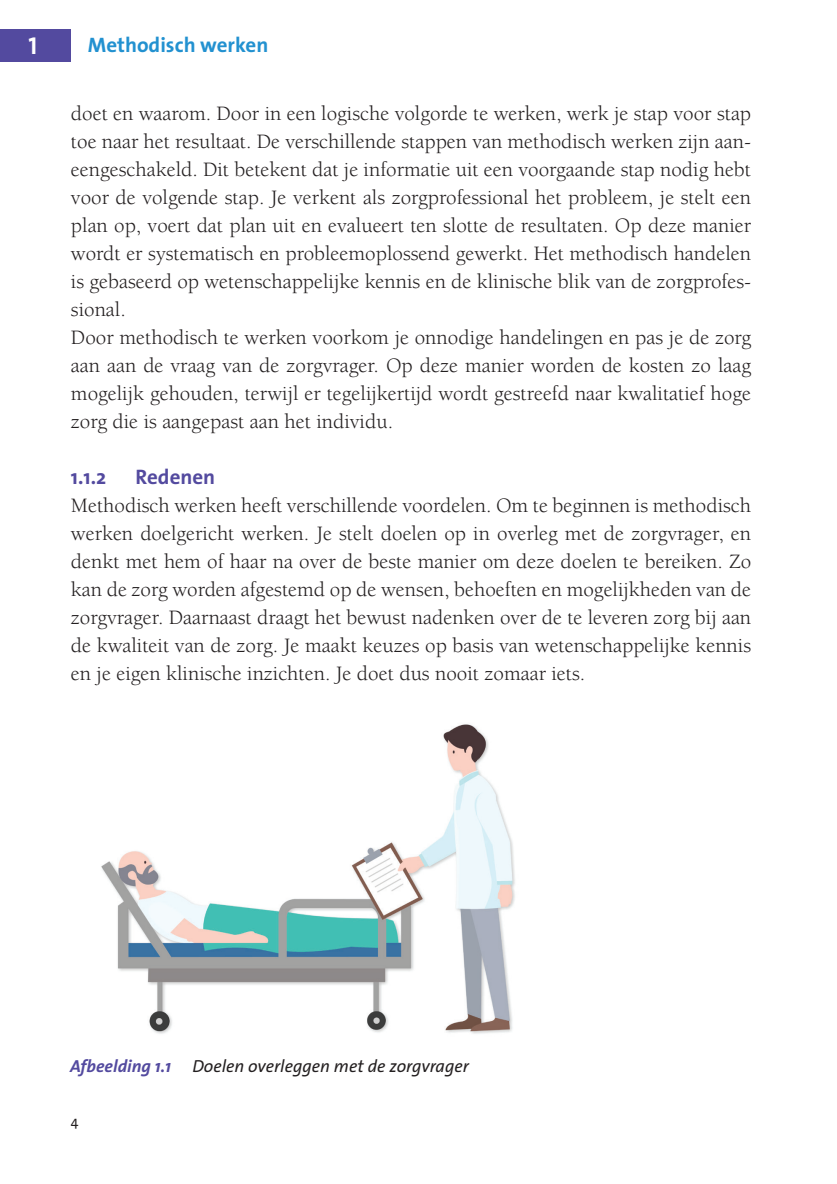
<style>
.page{position:relative;width:837px;height:1184px;background:#fff}
.page>*{position:absolute;margin:0;border:0;box-sizing:border-box;transform-origin:0 0}
.t1{font:24.5px "The Sans Bold Caps";color:#fff}
.t2{font:21px/28px "Berkeley";color:#231f20}
.t3{font:700 21px "The Sans";color:#2291d0}
.t4{font:700 21px "The Sans";color:#534a9f}
.t5{font:italic 17.5px "The Sans";color:#231f20}
.t6{font:14px "The Sans";color:#231f20}
.s1{font-weight:700;color:#534a9f}
</style>
<div class="page">
<div style="left:0;top:29px;width:71px;height:33px;background:#534a9f"></div>
<img style="left:101px;top:724px;width:414px;height:310px">
<p class="t1" style="left:28px;top:25px;width:10px">1</p>
<p class="t3" style="left:88px;top:27px;width:182px">Methodisch werken</p>
<p class="t2" style="left:71px;top:100px;width:681px">doet en waarom. Door in een logische volgorde te werken, werk je stap voor stap toe naar het resultaat. De verschillende stappen van methodisch werken zijn aan&shy;eengeschakeld. Dit betekent dat je informatie uit een voorgaande stap nodig hebt voor de volgende stap. Je verkent als zorgprofessional het probleem, je stelt een plan op, voert dat plan uit en evalueert ten slotte de resultaten. Op deze manier wordt er systematisch en probleemoplossend gewerkt. Het methodisch handelen is gebaseerd op wetenschappelijke kennis en de klinische blik van de zorgprofes&shy;sional.<br>Door methodisch te werken voorkom je onnodige handelingen en pas je de zorg aan aan de vraag van de zorgvrager. Op deze manier worden de kosten zo laag mogelijk gehouden, terwijl er tegelijkertijd wordt gestreefd naar kwalitatief hoge zorg die is aangepast aan het individu.</p>
<p class="t4" style="left:71px;top:459px;width:37px">1.1.2</p>
<p class="t4" style="left:135px;top:459px;width:81px">Redenen</p>
<p class="t2" style="left:71px;top:492px;width:681px;text-align:justify">Methodisch werken heeft verschillende voordelen. Om te beginnen is methodisch werken doelgericht werken. Je stelt doelen op in overleg met de zorgvrager, en denkt met hem of haar na over de beste manier om deze doelen te bereiken. Zo kan de zorg worden afgestemd op de wensen, behoeften en mogelijkheden van de zorgvrager. Daarnaast draagt het bewust nadenken over de te leveren zorg bij aan de kwaliteit van de zorg. Je maakt keuzes op basis van wetenschappelijke kennis en je eigen klinische inzichten. Je doet dus nooit zomaar iets.</p>
<p class="t5" style="left:70px;top:1051px;width:400px"><span class="s1">Afbeelding 1.1</span> Doelen overleggen met de zorgvrager</p>
<p class="t6" style="left:71px;top:1109px;width:9px">4</p>
</div>
